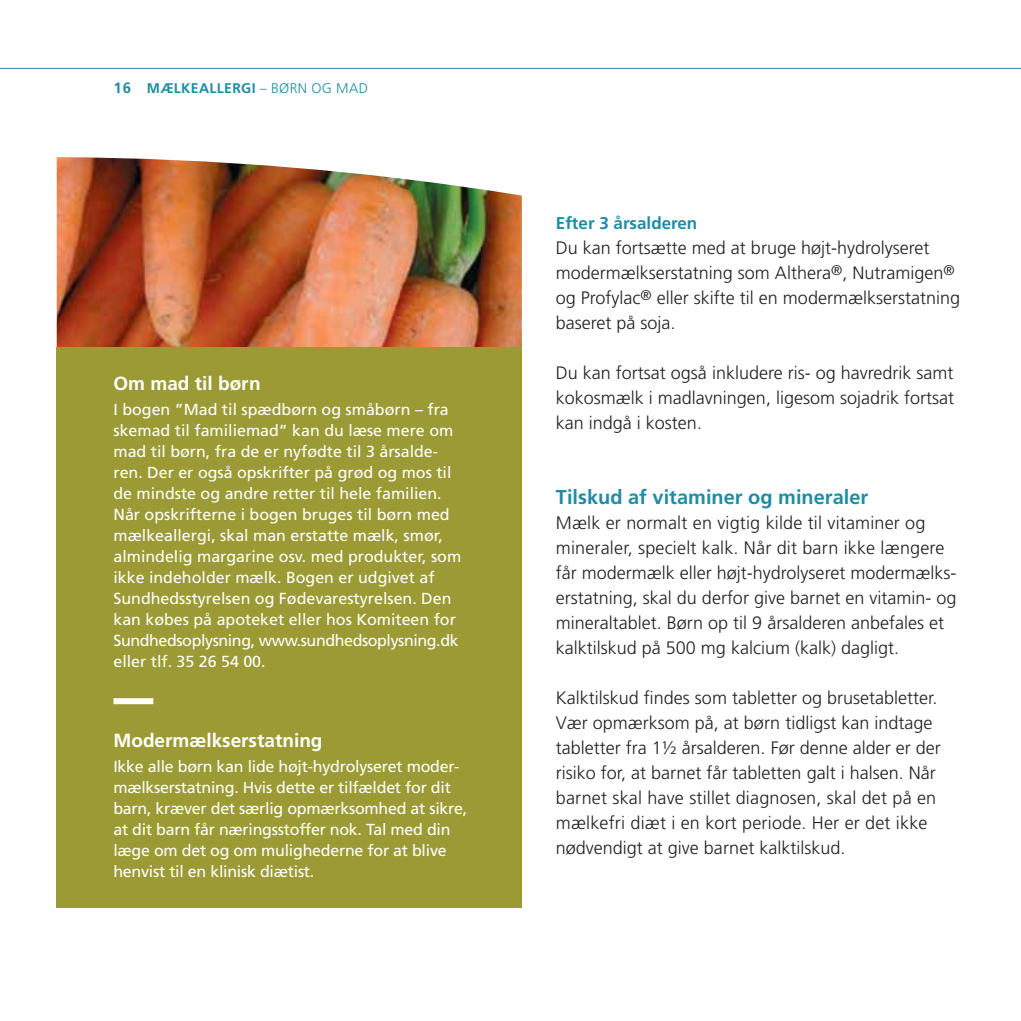
<style>
.page{position:relative;width:1021px;height:1021px;background:#fff}
.page>*{position:absolute;margin:0;border:0;box-sizing:border-box;transform-origin:0 0}
.t1{font:700 20px "Frutiger";color:#1e8da3}
.t2{font:700 19px "Frutiger";color:#fff}
.t3{font:300 18px/25px "Frutiger";color:#231f20}
.t4{font:700 17px "Frutiger";color:#1e8da3}
.t5{font:16px/21px "Frutiger";color:#fff}
.t6{font:700 14px "Frutiger";letter-spacing:.025em;color:#1e8da3}
.s1{font-size:15px}
.s2{font-weight:300}
</style>
<div class="page">
<img style="left:57px;top:157px;width:465px;height:190px">
<div style="left:57px;top:347px;width:465px;height:560px;background:#9b9a34"></div>
<div style="left:113px;top:698px;width:40px;height:6px;background:#fff"></div>
<hr style="left:0;top:68px;width:1020px;height:1px;background:#1e8da3">
<p class="t6" style="left:113px;top:80px;width:234px"><span class="s1">16</span> Mælkeallergi <span class="s2">– børn og mad</span></p>
<p class="t2" style="left:113px;top:372px;width:149px">Om mad til børn</p>
<p class="t5" style="left:113px;top:398px;width:349px">I bogen ”Mad til spædbørn og småbørn – fra skemad til familiemad” kan du læse mere om mad til børn, fra de er nyfødte til 3 årsalde&shy;ren. Der er også opskrifter på grød og mos til de mindste og andre retter til hele familien.<br>Når opskrifterne i bogen bruges til børn med mælkeallergi, skal man erstatte mælk, smør, almindelig margarine osv. med produkter, som ikke indeholder mælk. Bogen er udgivet af Sundhedsstyrelsen og Fødevarestyrelsen. Den kan købes på apoteket eller hos Komiteen for Sundhedsoplysning, www.sundhedsoplysning.dk eller tlf. 35 26 54 00.</p>
<p class="t2" style="left:113px;top:729px;width:211px">Modermælkserstatning</p>
<p class="t5" style="left:113px;top:755px;width:355px">Ikke alle børn kan lide højt-hydrolyseret moder&shy;mælkserstatning. Hvis dette er tilfældet for dit barn, kræver det særlig opmærksomhed at sikre, at dit barn får næringsstoffer nok. Tal med din læge om det og om mulighederne for at blive henvist til en klinisk diætist.</p>
<p class="t4" style="left:556px;top:213px;width:143px">Efter 3 årsalderen</p>
<p class="t3" style="left:556px;top:235px;width:405px">Du kan fortsætte med at bruge højt-hydrolyseret modermælkserstatning som Althera<sup>®</sup>, Nutramigen<sup>® </sup>og Profylac<sup>®</sup> eller skifte til en modermælkserstatning baseret på soja.</p>
<p class="t3" style="left:556px;top:360px;width:400px;text-align:justify">Du kan fortsat også inkludere ris- og havredrik samt kokosmælk i madlavningen, ligesom sojadrik fortsat kan indgå i kosten.</p>
<p class="t1" style="left:556px;top:485px;width:314px">Tilskud af vitaminer og mineraler</p>
<p class="t3" style="left:556px;top:510px;width:402px">Mælk er normalt en vigtig kilde til vitaminer og mineraler, specielt kalk. Når dit barn ikke længere får modermælk eller højt-hydrolyseret modermælks&shy;erstatning, skal du derfor give barnet en vitamin- og mineraltablet. Børn op til 9 årsalderen anbefales et kalktilskud på 500 mg kalcium (kalk) dagligt.</p>
<p class="t3" style="left:556px;top:685px;width:386px">Kalktilskud findes som tabletter og brusetabletter.<br>Vær opmærksom på, at børn tidligst kan indtage tabletter fra 1½ årsalderen. Før denne alder er der risiko for, at barnet får tabletten galt i halsen. Når barnet skal have stillet diagnosen, skal det på en mælkefri diæt i en kort periode. Her er det ikke nødvendigt at give barnet kalktilskud.</p>
</div>
